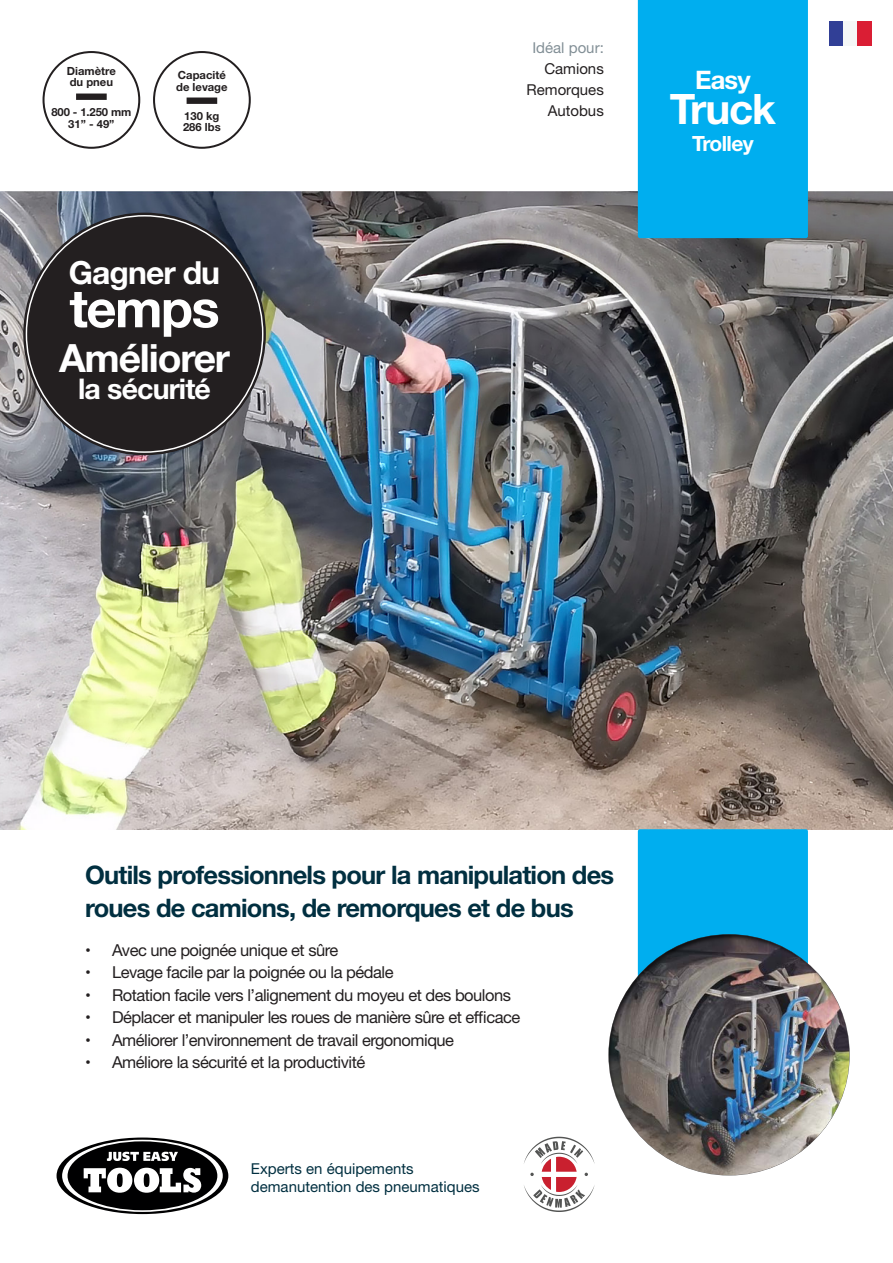
<style>
.page{position:relative;width:893px;height:1263px;background:#fff}
.page>*{position:absolute;margin:0;border:0;box-sizing:border-box;transform-origin:0 0}
.t1{font:700 52.5px "Helvetica Neue";letter-spacing:-.03em;color:#fff}
.t2{font:700 42px "Helvetica Neue";letter-spacing:-.03em;color:#fff}
.t3{font:700 39px "Helvetica Neue";letter-spacing:-.03em;color:#fff}
.t4{font:700 31.8px "Helvetica Neue";letter-spacing:-.03em;color:#fff}
.t5{font:700 28.5px "Helvetica Neue";letter-spacing:-.03em;color:#fff}
.t6{font:700 25.5px/33px "Helvetica Neue";letter-spacing:-.03em;color:#012f40}
.t7{font:700 25.5px "Helvetica Neue";color:#fff}
.t8{font:700 21px "Helvetica Neue";letter-spacing:-.03em;color:#fff}
.t9{font:16.5px "Helvetica Neue";letter-spacing:-.03em;color:#231f20}
.t10{font:15px "Helvetica Neue";color:#012f40}
.t11{font:15px/21px "Helvetica Neue";color:#828f96;text-align:right}
.t12{font:15px "Helvetica Neue";color:#231f20}
.Descriptions_TeX_Gyr{font:700 11.25px/11.2px "Helvetica Neue";color:#231f20}
.s1{color:#231f20}
</style>
<div class="page">
<img style="left:0;top:191px;width:893px;height:638px">
<div style="left:638px;top:0;width:170px;height:238px;background:#00aeef"></div>
<div style="left:638px;top:829px;width:170px;height:170px;background:#00aeef;border-radius:2px"></div>
<div style="left:607px;top:931px;width:243px;height:245px;background:#231f20;opacity:.75"></div>
<svg style="left:24px;top:213px;width:241px;height:241px;background:#5c595a"></svg>
<div style="left:26px;top:216px;width:237px;height:236px;background:#231f20;border-radius:50%"></div>
<div style="left:829px;top:21px;width:14px;height:25px;background:#313f96"></div>
<div style="left:843px;top:21px;width:14px;height:25px;background:#f5f7f7"></div>
<div style="left:857px;top:21px;width:15px;height:25px;background:#da1e34"></div>
<div style="left:153px;top:51px;width:98px;height:98px;border:2px solid #231f20;border-radius:50%"></div>
<div style="left:187px;top:98px;width:30px;height:6px;background:#231f20"></div>
<div style="left:43px;top:51px;width:97px;height:98px;border:2px solid #231f20;border-radius:50%"></div>
<div style="left:76px;top:94px;width:31px;height:6px;background:#231f20"></div>
<svg style="left:524px;top:1137px;width:71px;height:75px"></svg>
<svg style="left:57px;top:1137px;width:171px;height:77px"></svg>
<svg style="left:62px;top:1140px;width:161px;height:72px"></svg>
<p class="Descriptions_TeX_Gyr" style="left:67px;top:66px;width:50px">Diamètre du pneu</p>
<p class="Descriptions_TeX_Gyr" style="left:51px;top:107px;width:81px">800 - 1.250 mm</p>
<p class="Descriptions_TeX_Gyr" style="left:68px;top:118px;width:48px">31” - 49”</p>
<p class="Descriptions_TeX_Gyr" style="left:176px;top:70px;width:53px">Capacité de levage</p>
<p class="Descriptions_TeX_Gyr" style="left:184px;top:111px;width:37px">130 kg</p>
<p class="Descriptions_TeX_Gyr" style="left:183px;top:122px;width:39px">286 lbs</p>
<p class="t4" style="left:69px;top:248px;width:153px">Gagner du</p>
<p class="t1" style="left:69px;top:267px;width:152px">temps</p>
<p class="t3" style="left:59px;top:328px;width:173px">Améliorer</p>
<p class="t5" style="left:78px;top:367px;width:134px">la sécurité</p>
<p class="t11" style="left:532px;top:38px;width:73px">Idéal pour:<br><span class="s1">Camions</span></p>
<p class="t12" style="left:527px;top:78px;width:79px">Remorques</p>
<p class="t12" style="left:548px;top:99px;width:58px">Autobus</p>
<p class="t7" style="left:695px;top:60px;width:57px">Easy</p>
<p class="t2" style="left:670px;top:76px;width:108px">Truck</p>
<p class="t8" style="left:692px;top:127px;width:63px">Trolley</p>
<p class="t6" style="left:85px;top:859px;width:531px">Outils professionnels pour la manipulation des roues de camions, de remorques et de bus</p>
<p class="t9" style="left:85px;top:938px;width:255px">• Avec une poignée unique et sûre</p>
<p class="t9" style="left:85px;top:960px;width:310px">• Levage facile par la poignée ou la pédale</p>
<p class="t9" style="left:85px;top:983px;width:427px">• Rotation facile vers l’alignement du moyeu et des boulons</p>
<p class="t9" style="left:85px;top:1005px;width:437px">• Déplacer et manipuler les roues de manière sûre et efficace</p>
<p class="t9" style="left:85px;top:1028px;width:371px">• Améliorer l’environnement de travail ergonomique</p>
<p class="t9" style="left:85px;top:1050px;width:282px">• Améliore la sécurité et la productivité</p>
<p class="t10" style="left:251px;top:1158px;width:164px">Experts en équipements</p>
<p class="t10" style="left:251px;top:1176px;width:230px">demanutention des pneumatiques</p>
</div>
